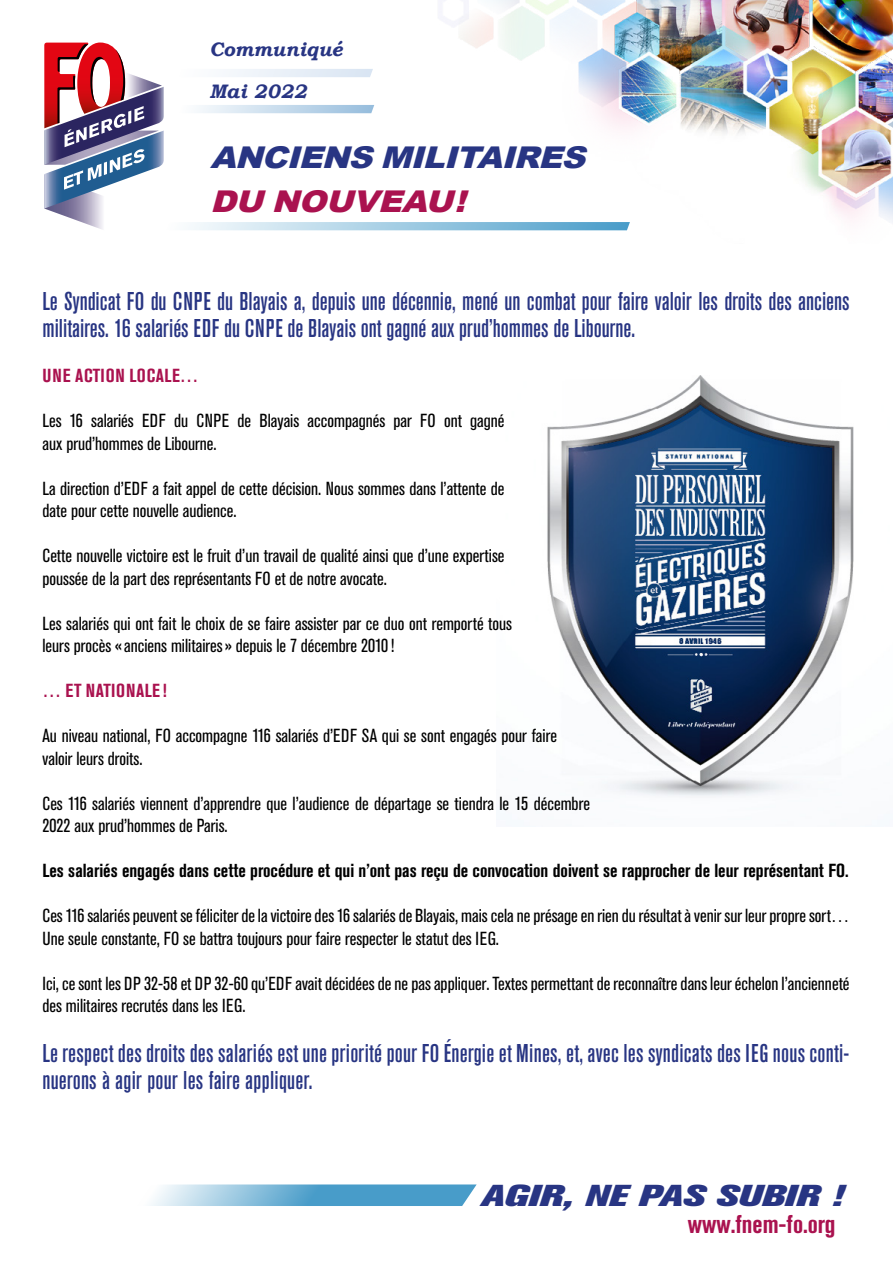
<style>
.page{position:relative;width:893px;height:1263px;background:#fff}
.page>*{position:absolute;margin:0;border:0;box-sizing:border-box;transform-origin:0 0}
.t1{font:italic 900 30px "Arial";color:#283583;scale:1.1 1}
.t2{font:italic 800 30px "Akzidenz Grotesk Pro";color:#283583;scale:1.4 1}
.t3{font:italic 900 30px "Arial";color:#aa124f;scale:1.1 1}
.t4{font:500 condensed 25.5px/27.3px "Akzidenz Grotesk Pro";color:#283583}
.t5{font:700 condensed 25.5px "Akzidenz Grotesk Pro";color:#aa124f}
.t6{font:italic 700 19.5px/42px "Bookman Old Style";color:#283583}
.t7{font:condensed 18.75px/22.5px "Akzidenz Grotesk Pro";color:#000}
.t8{font:700 condensed 18.75px "Akzidenz Grotesk Pro";color:#000}
.t9{font:700 condensed 18.75px "Akzidenz Grotesk Pro";letter-spacing:.03em;color:#aa124f}
</style>
<div class="page">
<svg style="left:151px;top:1184px;width:326px;height:22px;background:#7cb8d8"></svg>
<img style="left:547px;top:375px;width:307px;height:422px">
<img style="left:97px;top:0;width:796px;height:231px">
<svg style="left:44px;top:43px;width:586px;height:187px"></svg>
<p class="t6" style="left:210px;top:29px;width:134px">Communiqué<br>Mai 2022</p>
<h1 class="t1" style="left:210px;top:135px;width:352px">ANCIENSMILITAIRES</h1>
<h1 class="t3" style="left:210px;top:180px;width:243px">DU NOUVEAU!</h1>
<h2 class="t4" style="left:43px;top:286px;width:809px">Le Syndicat FO du CNPE du Blayais a, depuis une décennie, mené un combat pour faire valoir les droits des anciens militaires. 16 salariés EDF du CNPE de Blayais ont gagné aux prud’hommes de Libourne.</h2>
<p class="t9" style="left:43px;top:363px;width:158px">UNE ACTION LOCALE…</p>
<p class="t7" style="left:43px;top:409px;width:464px">Les 16 salariés EDF du CNPE de Blayais accompagnés par FO ont gagné aux prud’hommes de Libourne.</p>
<p class="t7" style="left:43px;top:476px;width:464px">La direction d’EDF a fait appel de cette décision. Nous sommes dans l’attente de date pour cette nouvelle audience.</p>
<p class="t7" style="left:43px;top:544px;width:463px">Cette nouvelle victoire est le fruit d’un travail de qualité ainsi que d’une expertise poussée de la part des représentants FO et de notre avocate.</p>
<p class="t7" style="left:43px;top:611px;width:471px">Les salariés qui ont fait le choix de se faire assister par ce duo ont remporté tous leurs procès «anciens militaires» depuis le 7 décembre 2010!</p>
<p class="t9" style="left:43px;top:678px;width:126px">… ET NATIONALE!</p>
<p class="t7" style="left:43px;top:724px;width:516px">Au niveau national, FO accompagne 116 salariés d’EDF SA qui se sont engagés pour faire valoir leurs droits.</p>
<p class="t7" style="left:43px;top:791px;width:549px">Ces 116 salariés viennent d’apprendre que l’audience de départage se tiendra le 15 décembre<br>2022 aux prud’hommes de Paris.</p>
<p class="t8" style="left:43px;top:858px;width:808px">Les salariés engagés dans cette procédure et qui n’ont pas reçu de convocation doivent se rapprocher de leur représentant FO.</p>
<p class="t7" style="left:43px;top:904px;width:809px">Ces 116 salariés peuvent se féliciter de la victoire des 16 salariés de Blayais, mais cela ne présage en rien du résultat à venir sur leur propre sort…<br>Une seule constante, FO se battra toujours pour faire respecter le statut des IEG.</p>
<p class="t7" style="left:43px;top:971px;width:809px">Ici, ce sont les DP 32-58 et DP 32-60 qu’EDF avait décidées de ne pas appliquer. Textes permettant de reconnaître dans leur échelon l’ancienneté des militaires recrutés dans les IEG.</p>
<h2 class="t4" style="left:43px;top:1038px;width:808px">Le respect des droits des salariés est une priorité pour FO Énergie et Mines, et, avec les syndicats des IEG nous conti&shy;nuerons à agir pour les faire appliquer.</h2>
<h1 class="t2" style="left:481px;top:1176px;width:260px">AGIR, NE PAS SUBIR !</h1>
<h2 class="t5" style="left:688px;top:1208px;width:149px">www.fnem-fo.org</h2>
</div>
